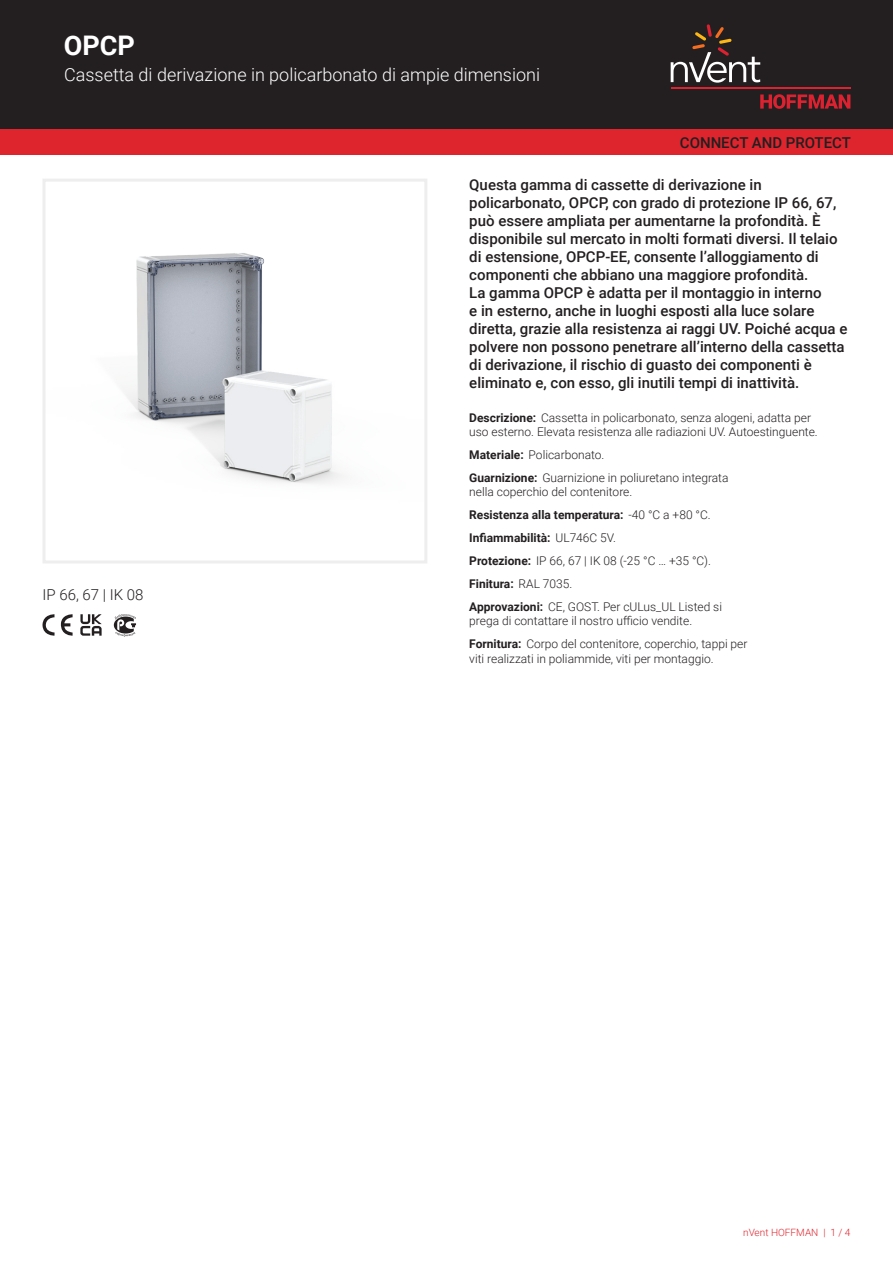
<style>
.page{position:relative;width:893px;height:1263px;background:#fff}
.page>*{position:absolute;margin:0;border:0;box-sizing:border-box;transform-origin:0 0}
.t1{font:700 27px "Roboto";color:#fff}
.t2{font:300 18px "Roboto";color:#fff}
.t3{font:500 15px/18px "Roboto";color:#231f20}
.t4{font:300 15px "Roboto";color:#231f20}
.t5{font:300 12px/23px "Roboto";color:#231f20}
.t6{font:300 10.05px "Roboto";color:#de252e}
.s1{font-weight:700}
</style>
<div class="page">
<div style="left:0;top:0;width:893px;height:129px;background:#231f20"></div>
<svg style="left:760px;top:94px;width:90px;height:15px"></svg>
<hr style="left:671px;top:88px;width:179px;height:1px;background:#db2230">
<svg style="left:671px;top:24px;width:89px;height:59px"></svg>
<div style="left:0;top:129px;width:893px;height:26px;background:#de252e"></div>
<img style="left:124px;top:253px;width:219px;height:231px">
<div style="left:43px;top:179px;width:384px;height:384px;border:3px solid #eeeeef"></div>
<svg style="left:43px;top:614px;width:30px;height:22px"></svg>
<svg style="left:80px;top:614px;width:22px;height:22px"></svg>
<svg style="left:114px;top:614px;width:22px;height:23px"></svg>
<h1 class="t1" style="left:64px;top:26px;width:73px">OPCP</h1>
<p class="t2" style="left:64px;top:62px;width:477px">Cassetta di derivazione in policarbonato di ampie dimensioni</p>
<p class="t3" style="left:680px;top:133px;width:173px">CONNECT AND PROTECT</p>
<p class="t4" style="left:43px;top:584px;width:102px">IP 66, 67 | IK 08</p>
<p class="t3" style="left:469px;top:175px;width:380px">Questa gamma di cassette di derivazione in policarbonato, OPCP, con grado di protezione IP 66, 67, può essere ampliata per aumentarne la profondità. È disponibile sul mercato in molti formati diversi. Il telaio di estensione, OPCP-EE, consente l’alloggiamento di componenti che abbiano una maggiore profondità.<br>La gamma OPCP è adatta per il montaggio in interno<br>e in esterno, anche in luoghi esposti alla luce solare diretta, grazie alla resistenza ai raggi UV. Poiché acqua e polvere non possono penetrare all’interno della cassetta di derivazione, il rischio di guasto dei componenti è eliminato e, con esso, gli inutili tempi di inattività.</p>
<p class="t5" style="left:469px;top:410px;width:350px;line-height:14.4px"><span class="s1">Descrizione:</span> Cassetta in policarbonato, senza alogeni, adatta per uso esterno. Elevata resistenza alle radiazioni UV. Autoestinguente.</p>
<p class="t5" style="left:469px;top:443px;width:261px"><span class="s1">Materiale:</span> Policarbonato.<br><span class="s1">Guarnizione:</span> Guarnizione in poliuretano integrata</p>
<p class="t5" style="left:469px;top:480px;width:254px">nella coperchio del contenitore.<br><span class="s1">Resistenza alla temperatura:</span> -40 °C a +80 °C.<br><span class="s1">Infiammabilità:</span> UL746C 5V.<br><span class="s1">Protezione:</span> IP 66, 67 | IK 08 (-25 °C … +35 °C).<br><span class="s1">Finitura:</span> RAL 7035.<br><span class="s1">Approvazioni:</span> CE, GOST. Per cULus_UL Listed si</p>
<p class="t5" style="left:469px;top:609px;width:280px">prega di contattare il nostro ufficio vendite.<br><span class="s1">Fornitura:</span> Corpo del contenitore, coperchio, tappi per</p>
<p class="t5" style="left:469px;top:646px;width:246px">viti realizzati in poliammide, viti per montaggio.</p>
<p class="t6" style="left:743px;top:1226px;width:109px">nVent HOFFMAN | 1 / 4</p>
</div>
